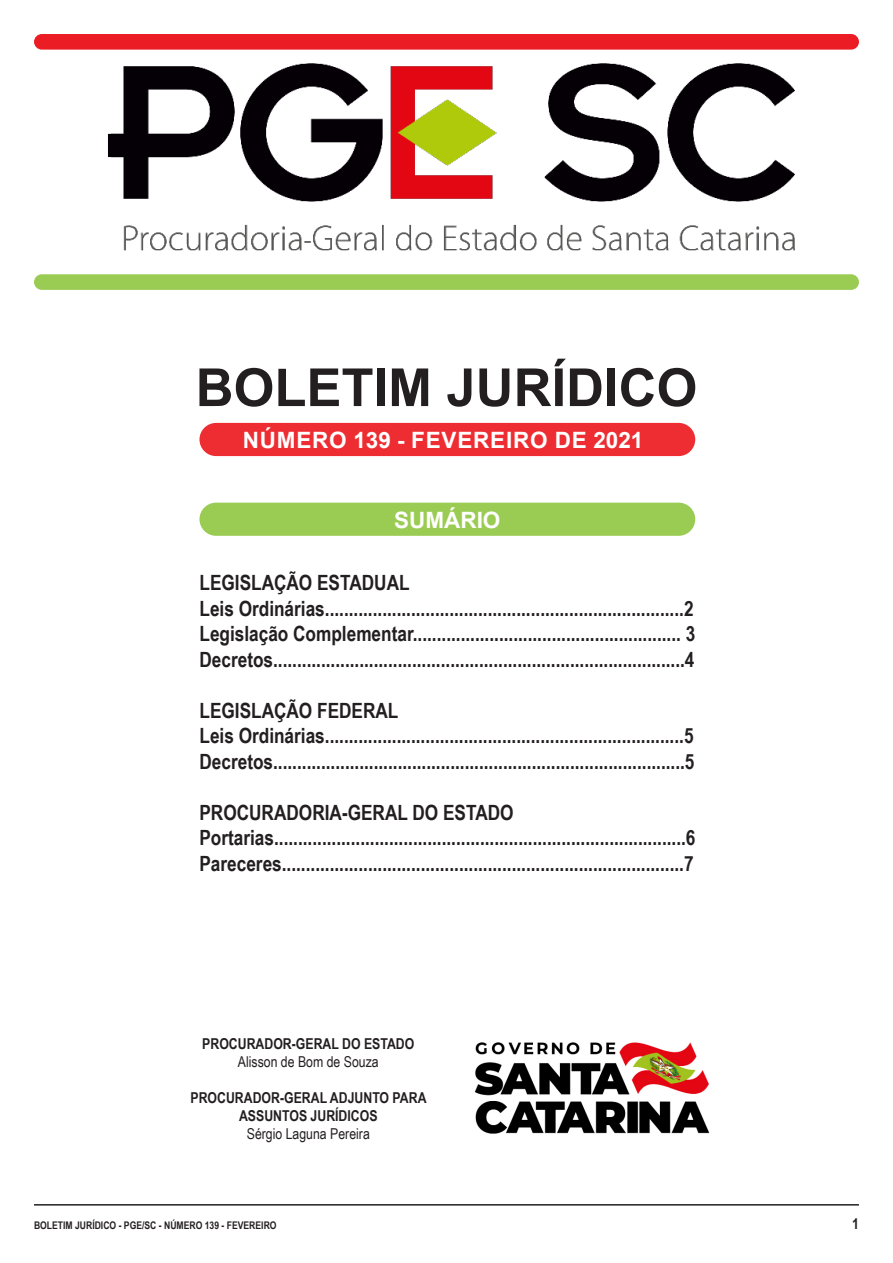
<style>
.page{position:relative;width:893px;height:1263px;background:#fff}
.page>*{position:absolute;margin:0;border:0;box-sizing:border-box;transform-origin:0 0}
.t1{font:700 52.5px "Arial";color:#231f20}
.t2{font:700 22.5px "Arial";letter-spacing:.035em;color:#fff}
.t3{font:700 22.5px "Arial";color:#fff}
.t4{font:700 21px/25.5px "Arial Narrow";color:#231f20}
.t5{font:700 15px "Arial Narrow";color:#231f20}
.t6{font:15px "Arial Narrow";color:#231f20}
.t7{font:700 10.5px "Arial Narrow";color:#231f20}
</style>
<div class="page">
<hr style="left:34px;top:1204px;width:825px;height:1px;background:#231f20">
<img style="left:108px;top:63px;width:687px;height:188px">
<div style="left:34px;top:34px;width:825px;height:16px;background:#eb1c24;border-radius:8px"></div>
<div style="left:34px;top:274px;width:825px;height:16px;background:#9acc53;border-radius:8px"></div>
<div style="left:199px;top:423px;width:496px;height:33px;background:#ee2d32;border-radius:17px"></div>
<div style="left:199px;top:503px;width:496px;height:33px;background:#9acc53;border-radius:17px"></div>
<img style="left:475px;top:1042px;width:235px;height:92px">
<p class="t1" style="left:196px;top:351px;width:503px">BOLETIM JURÍDICO</p>
<p class="t2" style="left:243px;top:424px;width:402px">NÚMERO 139 - FEVEREIRO DE 2021</p>
<p class="t3" style="left:394px;top:505px;width:108px">SUMÁRIO</p>
<p class="t4" style="left:199px;top:569px;width:212px">LEGISLAÇÃO ESTADUAL</p>
<p class="t4" style="left:199px;top:594px;width:496px">Leis Ordinárias...........................................................................2</p>
<p class="t4" style="left:199px;top:620px;width:497px">Legislação Complementar........................................................ 3</p>
<p class="t4" style="left:199px;top:645px;width:497px">Decretos......................................................................................4</p>
<p class="t4" style="left:199px;top:696px;width:200px">LEGISLAÇÃO FEDERAL</p>
<p class="t4" style="left:199px;top:722px;width:497px">Leis Ordinárias...........................................................................5<br>Decretos......................................................................................5</p>
<p class="t4" style="left:199px;top:798px;width:316px">PROCURADORIA-GERAL DO ESTADO</p>
<p class="t4" style="left:199px;top:824px;width:497px">Portarias......................................................................................6</p>
<p class="t4" style="left:199px;top:849px;width:496px">Pareceres....................................................................................7</p>
<p class="t5" style="left:202px;top:1032px;width:214px">PROCURADOR-GERAL DO ESTADO</p>
<p class="t6" style="left:238px;top:1050px;width:142px">Alisson de Bom de Souza</p>
<p class="t5" style="left:191px;top:1086px;width:237px">PROCURADOR-GERAL ADJUNTO PARA</p>
<p class="t5" style="left:239px;top:1104px;width:140px">ASSUNTOS JURÍDICOS</p>
<p class="t6" style="left:247px;top:1122px;width:125px">Sérgio Laguna Pereira</p>
<p class="t7" style="left:34px;top:1217px;width:244px">BOLETIM JURÍDICO - PGE/SC - NÚMERO 139 - FEVEREIRO</p>
<p class="t5" style="left:852px;top:1212px;width:8px">1</p>
</div>
